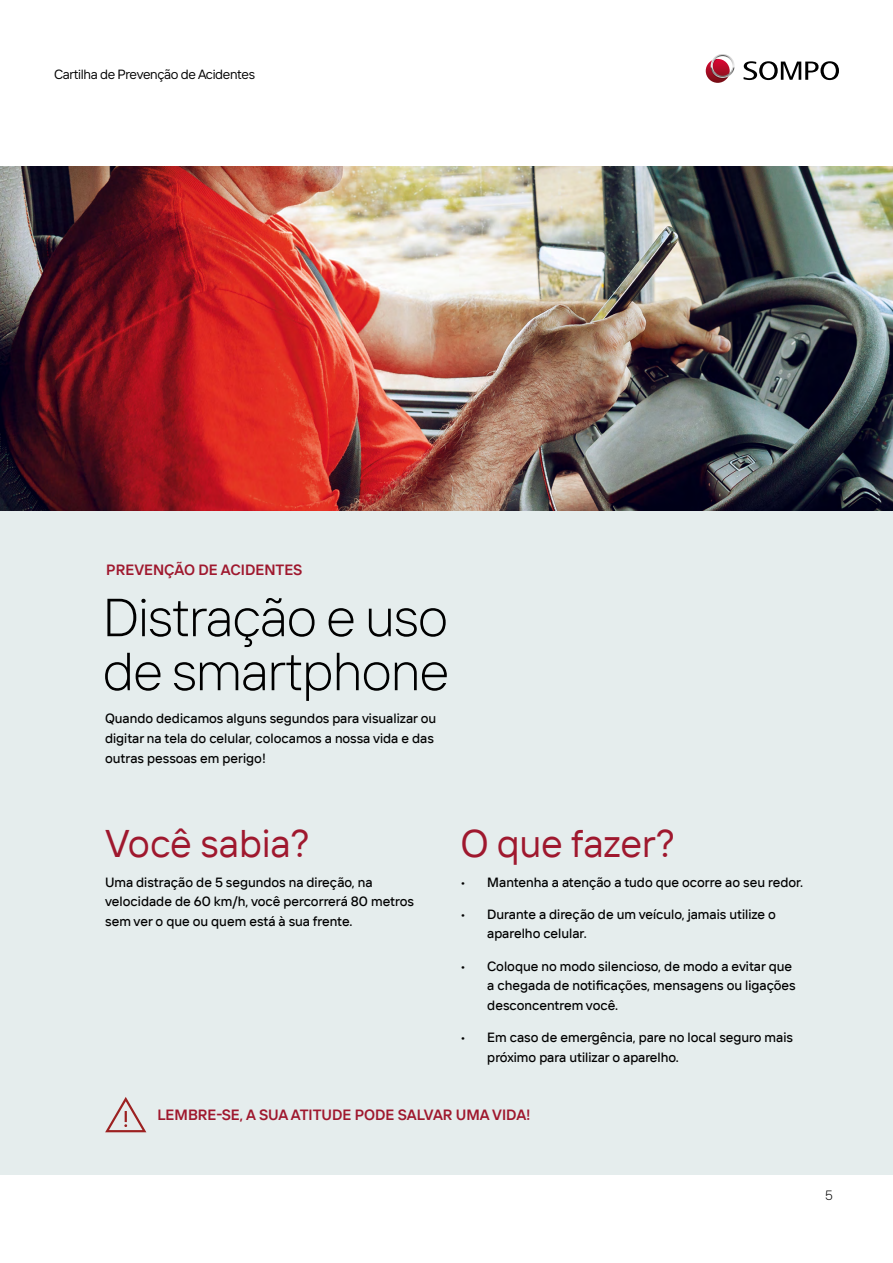
<style>
.page{position:relative;width:893px;height:1263px;background:#fff}
.page>*{position:absolute;margin:0;border:0;box-sizing:border-box;transform-origin:0 0}
.t1{font:300 53.4px/54px "TT Interphases Pro Trl";letter-spacing:-.025em;color:#000}
.t2{font:38.55px "TT Interphases Pro Trl";color:#9f182e}
.t3{font:14.85px "TT Interphases Pro Trl Dm Bd";color:#9f182e}
.t4{font:300 13.5px "TT Interfaces";color:#000}
.t5{font:500 13.35px/19.5px "TT Interphases Pro Trl";color:#000}
.t6{font:13.35px "TT Interfaces";letter-spacing:-.025em;color:#000}
</style>
<div class="page">
<div style="left:0;top:167px;width:893px;height:1007px;background:#e5eded"></div>
<svg style="left:743px;top:61px;width:96px;height:19px"></svg>
<svg style="left:706px;top:59px;width:24px;height:24px"></svg>
<svg style="left:711px;top:54px;width:24px;height:25px"></svg>
<img style="left:0;top:167px;width:893px;height:343px">
<svg style="left:105px;top:1097px;width:41px;height:35px"></svg>
<p class="t6" style="left:54px;top:66px;width:203px">Cartilha de Prevenção de Acidentes</p>
<p class="t3" style="left:106px;top:560px;width:198px">PREVENÇÃO DE ACIDENTES</p>
<h1 class="t1" style="left:102px;top:589px;width:348px">Distração e uso de smartphone</h1>
<p class="t5" style="left:105px;top:709px;width:333px">Quando dedicamos alguns segundos para visualizar ou digitar na tela do celular, colocamos a nossa vida e das outras pessoas em perigo!</p>
<h2 class="t2" style="left:105px;top:819px;width:206px">Você sabia?</h2>
<h2 class="t2" style="left:460px;top:819px;width:217px">O que fazer?</h2>
<p class="t5" style="left:105px;top:872px;width:310px">Uma distração de 5 segundos na direção, na velocidade de 60 km/h, você percorrerá 80 metros sem ver o que ou quem está à sua frente.</p>
<p class="t5" style="left:460px;top:872px;width:344px">• Mantenha a atenção a tudo que ocorre ao seu redor.</p>
<p class="t5" style="left:487px;top:904px;width:290px;text-indent:-27px">• Durante a direção de um veículo, jamais utilize o aparelho celular.</p>
<p class="t5" style="left:487px;top:956px;width:310px;text-indent:-27px">• Coloque no modo silencioso, de modo a evitar que a chegada de notificações, mensagens ou ligações desconcentrem você.</p>
<p class="t5" style="left:487px;top:1027px;width:307px;text-indent:-27px">• Em caso de emergência, pare no local seguro mais próximo para utilizar o aparelho.</p>
<p class="t3" style="left:157px;top:1105px;width:375px">LEMBRE-SE, A SUA ATITUDE PODE SALVAR UMA VIDA!</p>
<p class="t4" style="left:825px;top:1187px;width:9px">5</p>
</div>
